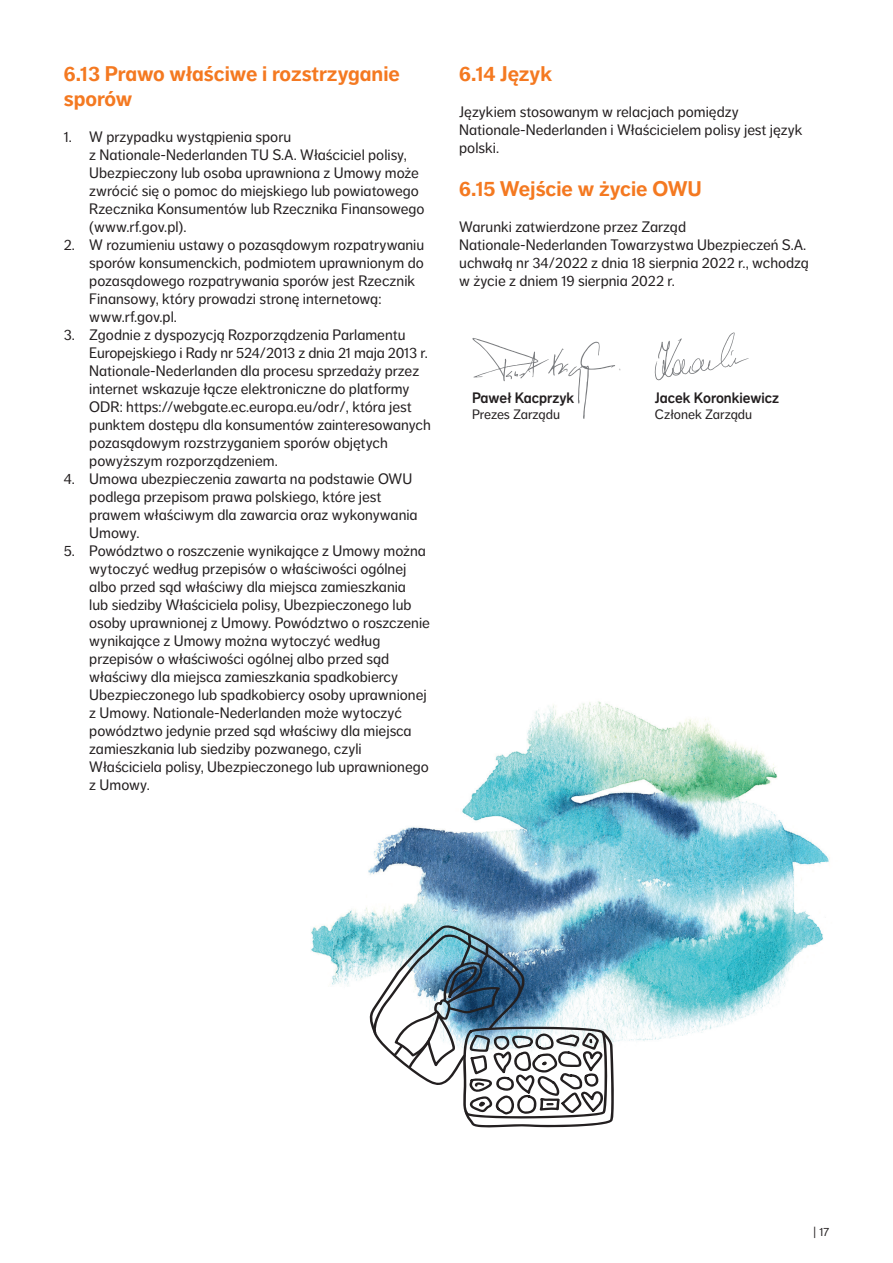
<style>
.page{position:relative;width:893px;height:1263px;background:#fff}
.page>*{position:absolute;margin:0;border:0;box-sizing:border-box;transform-origin:0 0}
.t1{font:700 21px/25.2px "NN Dagny Text";color:#f47921}
.PUNKT{font:15px/18px "NN Dagny Text";color:#231f20}
.TEKST_PLANO{font:15px/18px "NN Dagny Text";color:#231f20}
.TEKST_PLANO-2{font:15px "NN Dagny Display";color:#231f20}
.TEKST_PLANO-3{font:13.5px "NN Dagny Text";color:#231f20}
.t2{font:12px "NN Dagny Text";color:#231f20}
</style>
<div class="page">
<img style="left:311px;top:701px;width:519px;height:341px">
<svg style="left:370px;top:925px;width:244px;height:202px"></svg>
<svg style="left:655px;top:332px;width:94px;height:48px"></svg>
<svg style="left:472px;top:338px;width:148px;height:81px"></svg>
<p class="t1" style="left:64px;top:61px;width:338px">6.13 Prawo właściwe i rozstrzyganie sporów</p>
<p class="PUNKT" style="left:89px;top:128px;width:337px;text-indent:-26px">1. W przypadku wystąpienia sporu<br>z Nationale‑Nederlanden TU S.A. Właściciel polisy, Ubezpieczony lub osoba uprawniona z Umowy może zwrócić się o pomoc do miejskiego lub powiatowego Rzecznika Konsumentów lub Rzecznika Finansowego (www.rf.gov.pl).</p>
<p class="PUNKT" style="left:89px;top:236px;width:336px;text-indent:-26px">2. W rozumieniu ustawy o pozasądowym rozpatrywaniu sporów konsumenckich, podmiotem uprawnionym do pozasądowego rozpatrywania sporów jest Rzecznik Finansowy, który prowadzi stronę internetową: www.rf.gov.pl.</p>
<p class="PUNKT" style="left:89px;top:326px;width:343px;text-indent:-26px">3. Zgodnie z dyspozycją Rozporządzenia Parlamentu Europejskiego i Rady nr 524/2013 z dnia 21 maja 2013 r.<br>Nationale‑Nederlanden dla procesu sprzedaży przez internet wskazuje łącze elektroniczne do platformy ODR: https://webgate.ec.europa.eu/odr/, która jest punktem dostępu dla konsumentów zainteresowanych pozasądowym rozstrzyganiem sporów objętych powyższym rozporządzeniem.</p>
<p class="PUNKT" style="left:89px;top:470px;width:330px;text-indent:-26px">4. Umowa ubezpieczenia zawarta na podstawie OWU podlega przepisom prawa polskiego, które jest prawem właściwym dla zawarcia oraz wykonywania Umowy.</p>
<p class="PUNKT" style="left:89px;top:542px;width:342px;text-indent:-26px">5. Powództwo o roszczenie wynikające z Umowy można wytoczyć według przepisów o właściwości ogólnej albo przed sąd właściwy dla miejsca zamieszkania<br>lub siedziby Właściciela polisy, Ubezpieczonego lub osoby uprawnionej z Umowy. Powództwo o roszczenie wynikające z Umowy można wytoczyć według przepisów o właściwości ogólnej albo przed sąd właściwy dla miejsca zamieszkania spadkobiercy Ubezpieczonego lub spadkobiercy osoby uprawnionej z Umowy. Nationale‑Nederlanden może wytoczyć powództwo jedynie przed sąd właściwy dla miejsca zamieszkania lub siedziby pozwanego, czyli Właściciela polisy, Ubezpieczonego lub uprawnionego z Umowy.</p>
<p class="t1" style="left:459px;top:61px;width:95px">6.14 Język</p>
<p class="TEKST_PLANO" style="left:459px;top:103px;width:345px">Językiem stosowanym w relacjach pomiędzy<br>Nationale‑Nederlanden i Właścicielem polisy jest język polski.</p>
<p class="t1" style="left:459px;top:176px;width:244px">6.15 Wejście w życie OWU</p>
<p class="TEKST_PLANO" style="left:459px;top:218px;width:351px">Warunki zatwierdzone przez Zarząd Nationale‑Nederlanden Towarzystwa Ubezpieczeń S.A. uchwałą nr 34/2022 z dnia 18 sierpnia 2022 r., wchodzą w życie z dniem 19 sierpnia 2022 r.</p>
<p class="TEKST_PLANO-2" style="left:472px;top:389px;width:104px">Paweł Kacprzyk</p>
<p class="TEKST_PLANO-3" style="left:472px;top:407px;width:90px">Prezes Zarządu</p>
<p class="TEKST_PLANO-2" style="left:655px;top:389px;width:126px">Jacek Koronkiewicz</p>
<p class="TEKST_PLANO-3" style="left:655px;top:407px;width:99px">Członek Zarządu</p>
<p class="t2" style="left:813px;top:1225px;width:18px">| 17</p>
</div>
